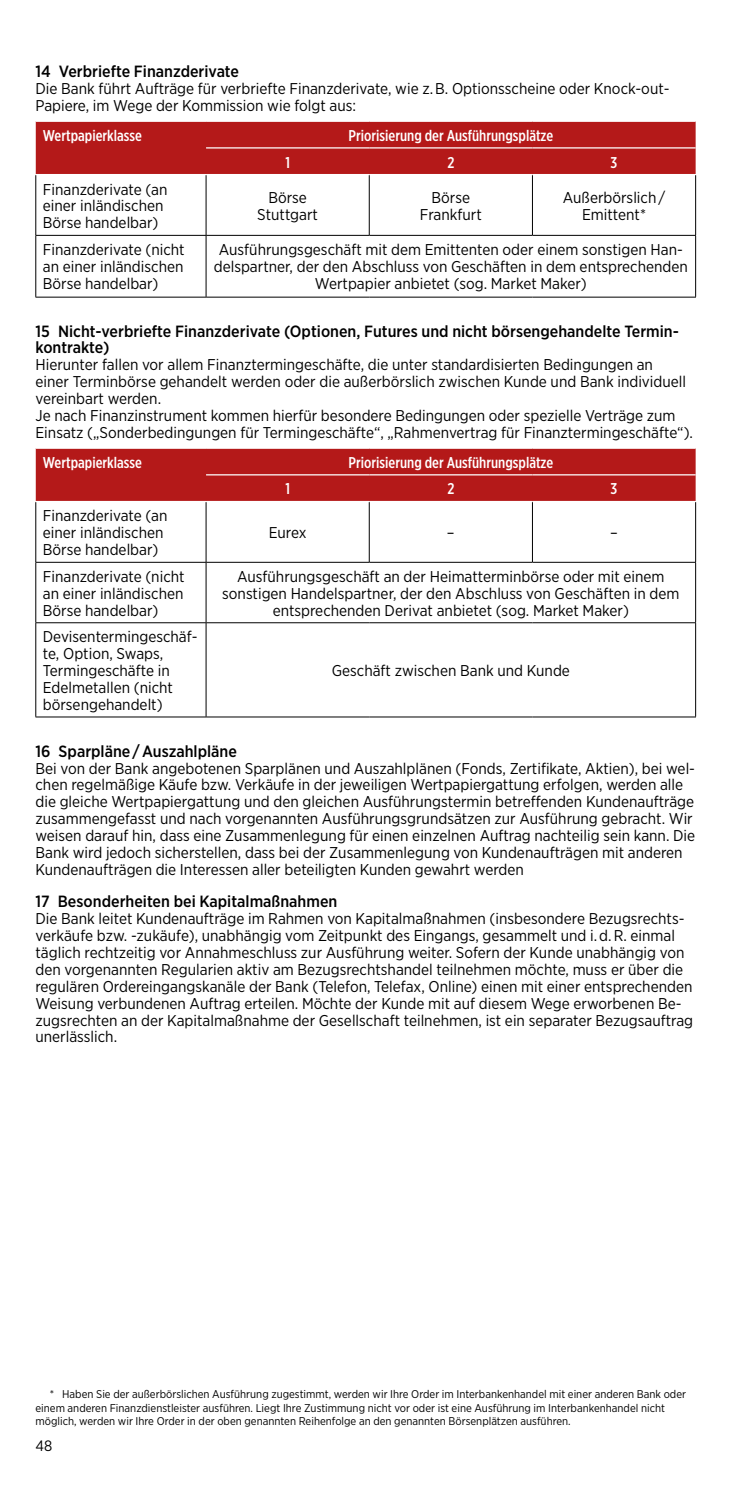
<style>
.page{position:relative;width:745px;height:1489px;background:#fff}
.page>*{position:absolute;margin:0;border:0;box-sizing:border-box;transform-origin:0 0}
.t1{font:500 16.25px/16.2px "Gotham Narrow";color:#000}
.t2{font:15.5px/17px "Gotham Narrow";color:#000}
.t3{font:500 15.5px "Gotham X Narrow";color:#fff}
.t4{font:15px "Gotham Narrow";color:#000}
.t5{font:11.25px/13.5px "Gotham Narrow";color:#000}
</style>
<div class="page">
<div style="left:36px;top:122px;width:659px;height:52px;background:#b41919"></div>
<hr style="left:206px;top:147px;width:163px;height:1px;background:#fff">
<hr style="left:369px;top:147px;width:163px;height:1px;background:#fff">
<hr style="left:532px;top:147px;width:163px;height:1px;background:#fff">
<hr style="left:35px;top:175px;width:1px;height:60px;background:#000">
<hr style="left:205px;top:175px;width:1px;height:60px;background:#000">
<hr style="left:368px;top:175px;width:1px;height:60px;background:#000">
<hr style="left:531px;top:175px;width:1px;height:60px;background:#000">
<hr style="left:694px;top:175px;width:1px;height:60px;background:#000">
<hr style="left:35px;top:235px;width:171px;height:1px;background:#000">
<hr style="left:35px;top:236px;width:1px;height:61px;background:#000">
<hr style="left:206px;top:235px;width:163px;height:1px;background:#000">
<hr style="left:205px;top:236px;width:1px;height:61px;background:#000">
<hr style="left:369px;top:235px;width:163px;height:1px;background:#000">
<hr style="left:532px;top:235px;width:163px;height:1px;background:#000">
<hr style="left:694px;top:236px;width:1px;height:61px;background:#000">
<hr style="left:35px;top:297px;width:171px;height:1px;background:#000">
<hr style="left:206px;top:297px;width:163px;height:1px;background:#000">
<hr style="left:369px;top:297px;width:163px;height:1px;background:#000">
<hr style="left:532px;top:297px;width:163px;height:1px;background:#000">
<div style="left:36px;top:449px;width:659px;height:52px;background:#b41919"></div>
<hr style="left:206px;top:474px;width:163px;height:1px;background:#fff">
<hr style="left:369px;top:474px;width:163px;height:1px;background:#fff">
<hr style="left:532px;top:474px;width:163px;height:1px;background:#fff">
<hr style="left:35px;top:502px;width:1px;height:60px;background:#000">
<hr style="left:205px;top:502px;width:1px;height:60px;background:#000">
<hr style="left:368px;top:502px;width:1px;height:60px;background:#000">
<hr style="left:531px;top:502px;width:1px;height:60px;background:#000">
<hr style="left:694px;top:502px;width:1px;height:60px;background:#000">
<hr style="left:35px;top:562px;width:171px;height:1px;background:#000">
<hr style="left:35px;top:562px;width:1px;height:60px;background:#000">
<hr style="left:206px;top:562px;width:163px;height:1px;background:#000">
<hr style="left:205px;top:562px;width:1px;height:60px;background:#000">
<hr style="left:369px;top:562px;width:163px;height:1px;background:#000">
<hr style="left:532px;top:562px;width:163px;height:1px;background:#000">
<hr style="left:694px;top:562px;width:1px;height:60px;background:#000">
<hr style="left:35px;top:622px;width:171px;height:1px;background:#000">
<hr style="left:35px;top:623px;width:1px;height:93px;background:#000">
<hr style="left:206px;top:622px;width:163px;height:1px;background:#000">
<hr style="left:205px;top:623px;width:1px;height:93px;background:#000">
<hr style="left:369px;top:622px;width:163px;height:1px;background:#000">
<hr style="left:532px;top:622px;width:163px;height:1px;background:#000">
<hr style="left:694px;top:623px;width:1px;height:93px;background:#000">
<hr style="left:35px;top:716px;width:171px;height:1px;background:#000">
<hr style="left:206px;top:716px;width:163px;height:1px;background:#000">
<hr style="left:369px;top:716px;width:163px;height:1px;background:#000">
<hr style="left:532px;top:716px;width:163px;height:1px;background:#000">
<p class="t1" style="left:35px;top:63px;width:205px">14 Verbriefte Finanzderivate</p>
<p class="t2" style="left:35px;top:79px;width:635px">Die Bank führt Aufträge für verbriefte Finanzderivate, wie z. B. Optionsscheine oder Knock-out-<br>Papiere, im Wege der Kommission wie folgt aus:</p>
<p class="t3" style="left:43px;top:126px;width:100px">Wertpapierklasse</p>
<p class="t3" style="left:348px;top:126px;width:206px">Priorisierung der Ausführungsplätze</p>
<p class="t3" style="left:285px;top:153px;width:6px">1</p>
<p class="t3" style="left:447px;top:153px;width:8px">2</p>
<p class="t3" style="left:610px;top:153px;width:8px">3</p>
<p class="t2" style="left:43px;top:180px;width:126px">Finanzderivate (an einer inländischen<br>Börse handelbar)</p>
<p class="t2" style="left:257px;top:189px;width:62px;text-align:center">Börse<br>Stuttgart</p>
<p class="t2" style="left:419px;top:189px;width:63px;text-align:center">Börse<br>Frankfurt</p>
<p class="t2" style="left:562px;top:189px;width:104px;text-align:center">Außerbörslich /<br>Emittent*</p>
<p class="t2" style="left:43px;top:241px;width:143px;text-align:justify">Finanzderivate (nicht an einer inländischen Börse handelbar)</p>
<p class="t2" style="left:214px;top:241px;width:475px;text-align:center">Ausführungsgeschäft mit dem Emittenten oder einem sonstigen Han&shy;delspartner, der den Abschluss von Geschäften in dem entsprechenden<br>Wertpapier anbietet (sog. Market Maker)</p>
<p class="t1" style="left:35px;top:323px;width:644px">15 Nicht-verbriefte Finanzderivate (Optionen, Futures und nicht börsengehandelte Termin&shy;kontrakte)</p>
<p class="t2" style="left:35px;top:356px;width:658px">Hierunter fallen vor allem Finanztermingeschäfte, die unter standardisierten Bedingungen an<br>einer Terminbörse gehandelt werden oder die außerbörslich zwischen Kunde und Bank individuell vereinbart werden.<br>Je nach Finanzinstrument kommen hierfür besondere Bedingungen oder spezielle Verträge zum Einsatz („Sonderbedingungen für Termingeschäfte“, „Rahmenvertrag für Finanztermingeschäfte“).</p>
<p class="t3" style="left:43px;top:453px;width:100px">Wertpapierklasse</p>
<p class="t3" style="left:348px;top:453px;width:206px">Priorisierung der Ausführungsplätze</p>
<p class="t3" style="left:285px;top:479px;width:6px">1</p>
<p class="t3" style="left:447px;top:479px;width:8px">2</p>
<p class="t3" style="left:610px;top:479px;width:8px">3</p>
<p class="t2" style="left:43px;top:507px;width:126px">Finanzderivate (an einer inländischen<br>Börse handelbar)</p>
<p class="t2" style="left:268px;top:524px;width:39px">Eurex</p>
<p class="t2" style="left:446px;top:524px;width:9px">–</p>
<p class="t2" style="left:609px;top:524px;width:9px">–</p>
<p class="t2" style="left:43px;top:567px;width:143px;text-align:justify">Finanzderivate (nicht an einer inländischen Börse handelbar)</p>
<p class="t2" style="left:222px;top:567px;width:458px;text-align:center">Ausführungsgeschäft an der Heimatterminbörse oder mit einem sonstigen Handelspartner, der den Abschluss von Geschäften in dem entsprechenden Derivat anbietet (sog. Market Maker)</p>
<p class="t2" style="left:43px;top:628px;width:156px">Devisentermingeschäf&shy;te, Option, Swaps,<br>Termingeschäfte in<br>Edelmetallen (nicht börsengehandelt)</p>
<p class="t2" style="left:331px;top:662px;width:239px">Geschäft zwischen Bank und Kunde</p>
<p class="t1" style="left:35px;top:742px;width:203px">16 Sparpläne / Auszahlpläne</p>
<p class="t2" style="left:35px;top:759px;width:660px">Bei von der Bank angebotenen Sparplänen und Auszahlplänen (Fonds, Zertifikate, Aktien), bei wel&shy;chen regelmäßige Käufe bzw. Verkäufe in der jeweiligen Wertpapiergattung erfolgen, werden alle die gleiche Wertpapiergattung und den gleichen Ausführungstermin betreffenden Kundenaufträge zusammengefasst und nach vorgenannten Ausführungsgrundsätzen zur Ausführung gebracht. Wir weisen darauf hin, dass eine Zusammenlegung für einen einzelnen Auftrag nachteilig sein kann. Die Bank wird jedoch sicherstellen, dass bei der Zusammenlegung von Kundenaufträgen mit anderen Kundenaufträgen die Interessen aller beteiligten Kunden gewahrt werden</p>
<p class="t1" style="left:35px;top:893px;width:303px">17 Besonderheiten bei Kapitalmaßnahmen</p>
<p class="t2" style="left:35px;top:910px;width:658px">Die Bank leitet Kundenaufträge im Rahmen von Kapitalmaßnahmen (insbesondere Bezugsrechts&shy;verkäufe bzw. -zukäufe), unabhängig vom Zeitpunkt des Eingangs, gesammelt und i. d. R. einmal täglich rechtzeitig vor Annahmeschluss zur Ausführung weiter. Sofern der Kunde unabhängig von den vorgenannten Regularien aktiv am Bezugsrechtshandel teilnehmen möchte, muss er über die regulären Ordereingangskanäle der Bank (Telefon, Telefax, Online) einen mit einer entsprechenden Weisung verbundenen Auftrag erteilen. Möchte der Kunde mit auf diesem Wege erworbenen Be&shy;zugsrechten an der Kapitalmaßnahme der Gesellschaft teilnehmen, ist ein separater Bezugsauftrag unerlässlich.</p>
<p class="t5" style="left:35px;top:1386px;width:651px;text-indent:14px">* Haben Sie der außerbörslichen Ausführung zugestimmt, werden wir Ihre Order im Interbankenhandel mit einer anderen Bank oder einem anderen Finanzdienstleister ausführen. Liegt Ihre Zustimmung nicht vor oder ist eine Ausführung im Interbankenhandel nicht möglich, werden wir Ihre Order in der oben genannten Reihenfolge an den genannten Börsenplätzen ausführen.</p>
<p class="t4" style="left:35px;top:1436px;width:18px">48</p>
</div>
